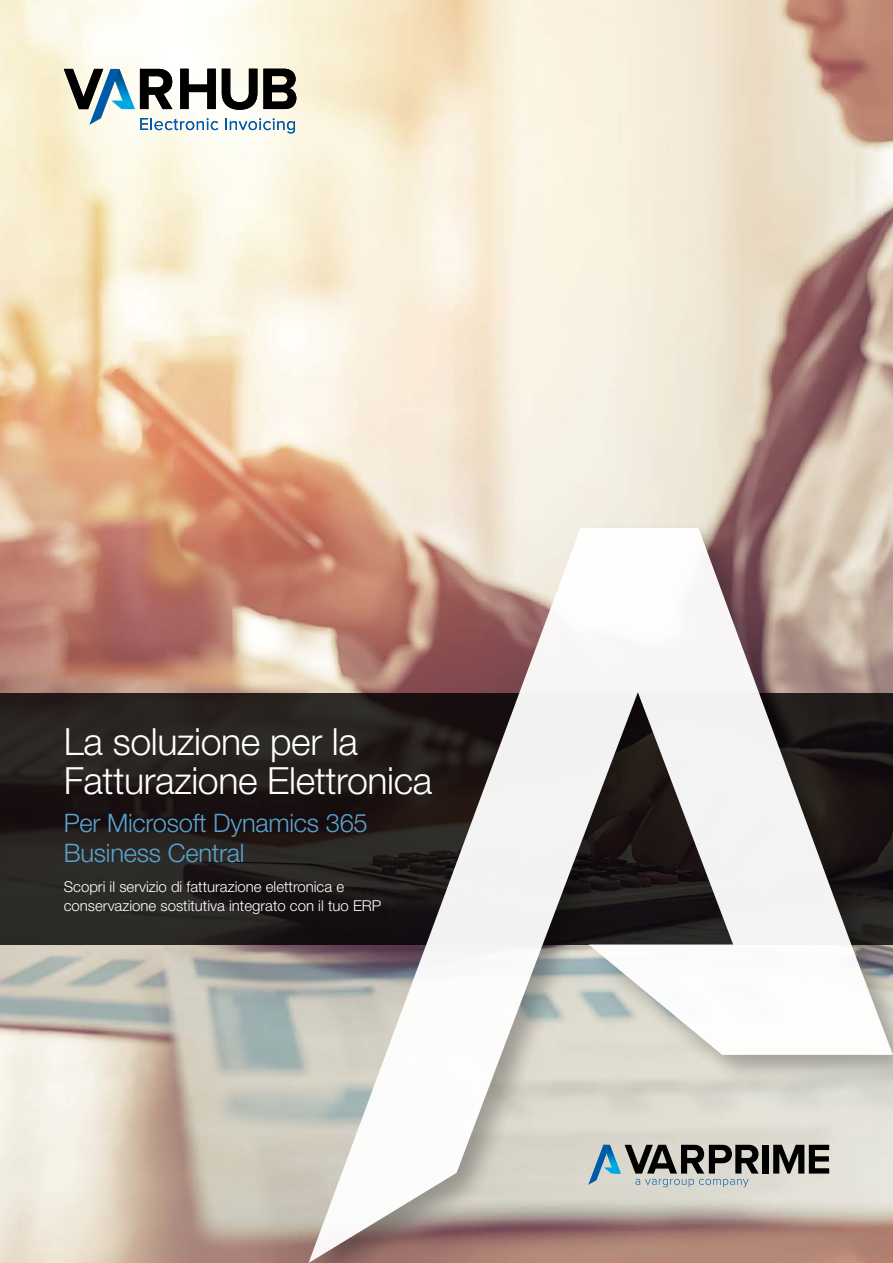
<style>
.page{position:relative;width:893px;height:1263px;background:#fff}
.page>*{position:absolute;margin:0;border:0;box-sizing:border-box;transform-origin:0 0}
.t1{font:300 37.5px/39px "Helvetica Neue";letter-spacing:-.01em;color:#fff}
.t2{font:300 25.5px/30px "Helvetica Neue";letter-spacing:-.01em;color:#5aa3cd}
.t3{font:300 15px/19.5px "Helvetica Neue";color:#fff}
</style>
<div class="page">
<img style="left:0;top:0;width:893px;height:1263px">
<svg style="left:0;top:692px;width:304px;height:252px;background:#25201e"></svg>
<svg style="left:309px;top:528px;width:584px;height:735px"></svg>
<div style="left:763px;top:1145px;width:6px;height:28px;background:#000"></div>
<svg style="left:773px;top:1145px;width:56px;height:28px;background:#555350"></svg>
<svg style="left:588px;top:1145px;width:171px;height:42px;background:#8a9291"></svg>
<svg style="left:64px;top:69px;width:232px;height:64px"></svg>
<h1 class="t1" style="left:64px;top:722px;width:370px">La soluzione per la<br>Fatturazione Elettronica</h1>
<h2 class="t2" style="left:64px;top:807px;width:305px">Per Microsoft Dynamics 365<br>Business Central</h2>
<p class="t3" style="left:64px;top:876px;width:319px">Scopri il servizio di fatturazione elettronica e conservazione sostitutiva integrato con il tuo ERP</p>
</div>
